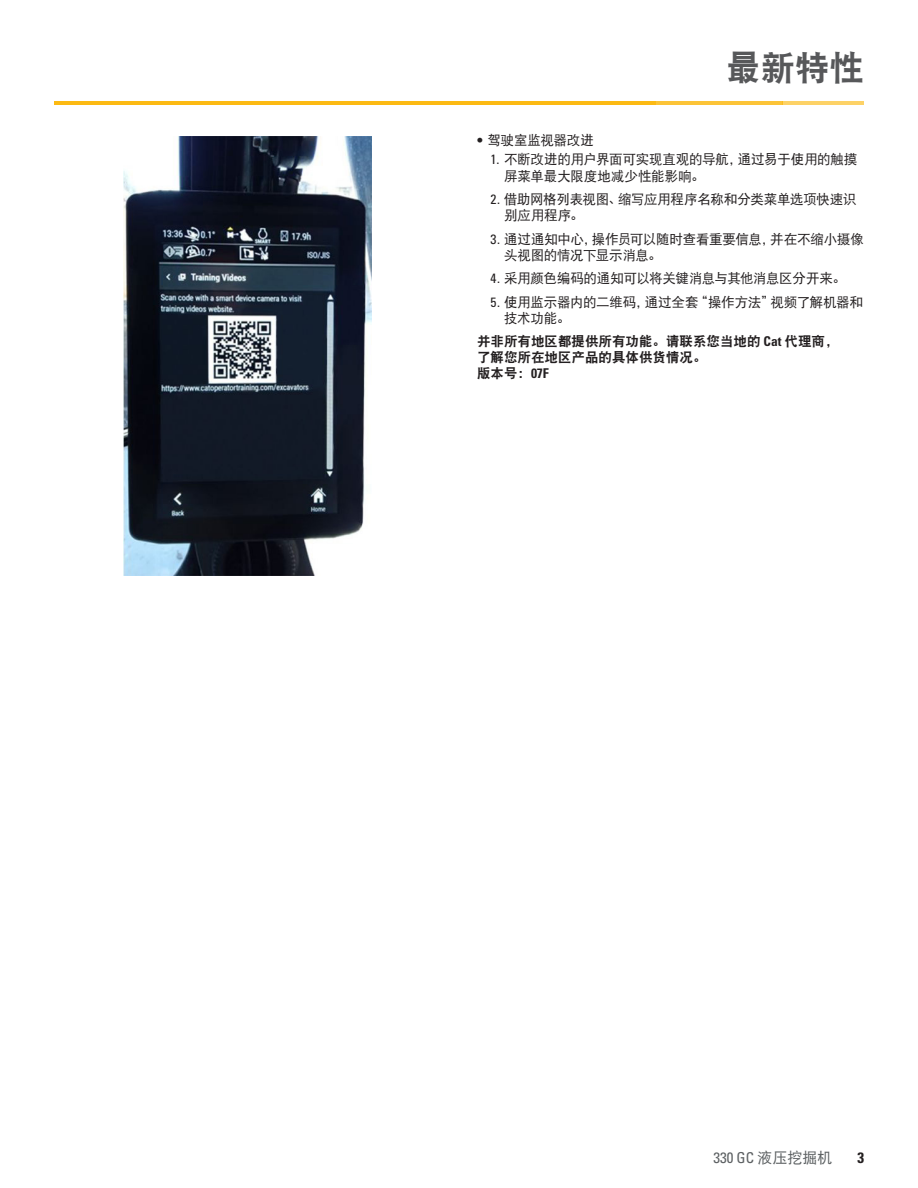
<style>
.page{position:relative;width:918px;height:1188px;background:#fff}
.page>*{position:absolute;margin:0;border:0;box-sizing:border-box;transform-origin:0 0}
.t1{font:34.5px "DFP Hei W9";color:#57585a}
.t2{font:condensed 15px "Univers LTCYR 57";color:#5d6163}
.t3{font:15px "Univers LTCYR 67 Bold Cond";color:#231f20}
.t4{font:13.5px/16.5px "DFP Hei W5";letter-spacing:-.02em;color:#231f20}
.t5{font:13.5px/16.2px "DFP Hei W9";color:#231f20}
.s1{font-family:"Univers LT Std";font-weight:700;font-stretch:condensed}
.s2{font-family:"Univers LTCYR 57";font-stretch:condensed}
.s3{font-family:"Univers LTCYR 67 Bold Cond"}
.s4{font-family:"DFP Hei W5";font-stretch:normal}
</style>
<div class="page">
<hr style="left:54px;top:101px;width:601px;height:4px;background:#fcba13">
<hr style="left:654px;top:101px;width:128px;height:4px;background:#fcc437">
<hr style="left:782px;top:101px;width:82px;height:4px;background:#fdd266">
<img style="left:123px;top:136px;width:248px;height:440px">
<h1 class="t1" style="left:726px;top:49px;width:139px">最新特性</h1>
<p class="t4" style="left:477px;top:131px;width:118px"><span class="s1">•</span> 驾驶室监视器改进</p>
<p class="t4" style="left:504px;top:151px;width:355px;text-indent:-14px"><span class="s2">1.</span> 不断改进的用户界面可实现直观的导航，通过易于使用的触摸屏菜单最大限度地减少性能影响。</p>
<p class="t4" style="left:504px;top:191px;width:354px;text-indent:-14px"><span class="s2">2.</span> 借助网格列表视图、缩写应用程序名称和分类菜单选项快速识别应用程序。</p>
<p class="t4" style="left:504px;top:230px;width:362px;text-indent:-14px"><span class="s2">3.</span> 通过通知中心，操作员可以随时查看重要信息，并在不缩小摄像头视图的情况下显示消息。</p>
<p class="t4" style="left:490px;top:270px;width:357px"><span class="s2">4.</span> 采用颜色编码的通知可以将关键消息与其他消息区分开来。</p>
<p class="t4" style="left:504px;top:293px;width:360px;text-indent:-14px"><span class="s2">5.</span> 使用监示器内的二维码，通过全套“操作方法”视频了解机器和技术功能。</p>
<p class="t5" style="left:477px;top:333px;width:363px">并非所有地区都提供所有功能。请联系您当地的 <span class="s3">Cat</span> 代理商，了解您所在地区产品的具体供货情况。<br>版本号：<span class="s3">07F</span></p>
<p class="t2" style="left:713px;top:1148px;width:121px">330 GC <span class="s4">液压挖掘机</span></p>
<p class="t3" style="left:857px;top:1148px;width:8px">3</p>
</div>
